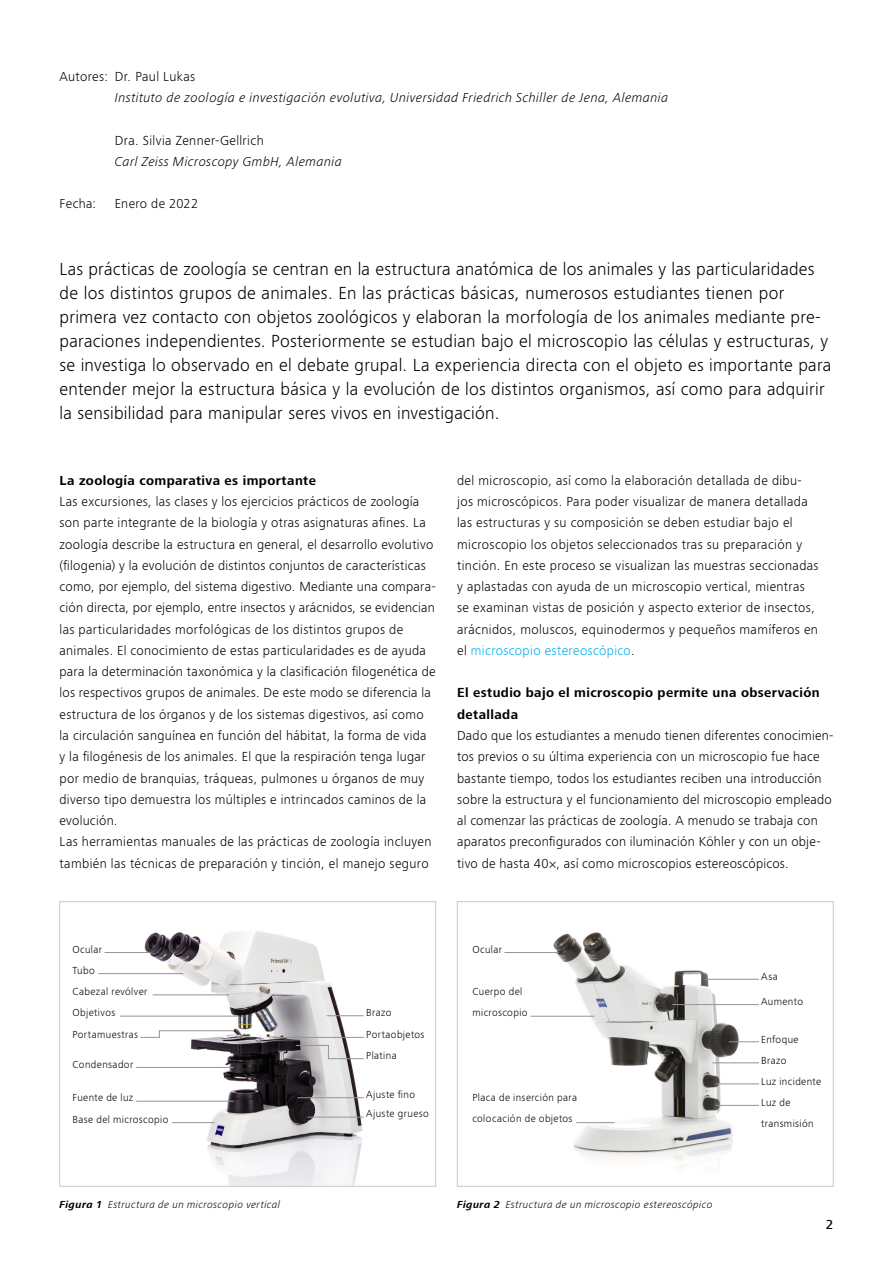
<style>
.page{position:relative;width:893px;height:1263px;background:#fff}
.page>*{position:absolute;margin:0;border:0;box-sizing:border-box;transform-origin:0 0}
.t1{font:300 18px/24px "ZEISS Frutiger Next W1 G";letter-spacing:.015em;color:#000}
.t2{font:300 13.5px/21.3px "ZEISS Frutiger Next W1 G";letter-spacing:.02em;color:#000}
.t3{font:700 13.5px/21.3px "ZEISS Frutiger Next W1 G";letter-spacing:.03em;color:#000}
.t4{font:500 13.5px "ZEISS Frutiger Next W1 G";color:#000}
.t5{font:italic 300 13.35px "ZEISS Frutiger Next W1 G";letter-spacing:.03em;color:#000}
.t6{font:300 13.35px "ZEISS Frutiger Next W1 G";letter-spacing:.025em;color:#000}
.t7{font:300 10.5px/21.3px "ZEISS Frutiger Next W1 G";letter-spacing:.035em;color:#000}
.t8{font:italic 300 10.5px "ZEISS Frutiger Next W1 G";letter-spacing:.04em;color:#000}
.s1{color:#00aeef}
.s2{font-weight:700}
</style>
<div class="page">
<img style="left:99px;top:931px;width:265px;height:253px">
<div style="left:60px;top:901px;width:376px;height:285px;border:1px solid #c7c8ca"></div>
<img style="left:530px;top:932px;width:229px;height:235px">
<div style="left:457px;top:901px;width:376px;height:285px;border:1px solid #c7c8ca"></div>
<hr style="left:105px;top:952px;width:44px;height:1px;background:#939598">
<hr style="left:504px;top:952px;width:55px;height:1px;background:#939598">
<hr style="left:531px;top:1016px;width:63px;height:1px;background:#939598">
<hr style="left:98px;top:973px;width:85px;height:1px;background:#939598">
<hr style="left:153px;top:994px;width:76px;height:1px;background:#939598">
<svg style="left:140px;top:1030px;width:94px;height:8px"></svg>
<hr style="left:273px;top:1037px;width:91px;height:1px;background:#939598">
<svg style="left:295px;top:1045px;width:69px;height:14px"></svg>
<hr style="left:327px;top:1015px;width:37px;height:1px;background:#939598">
<hr style="left:297px;top:1097px;width:67px;height:1px;background:#939598">
<hr style="left:307px;top:1117px;width:57px;height:1px;background:#939598">
<hr style="left:120px;top:1016px;width:119px;height:1px;background:#939598">
<hr style="left:136px;top:1101px;width:98px;height:1px;background:#939598">
<hr style="left:172px;top:1122px;width:43px;height:1px;background:#939598">
<hr style="left:576px;top:1122px;width:38px;height:1px;background:#939598">
<hr style="left:136px;top:1067px;width:98px;height:1px;background:#939598">
<hr style="left:672px;top:1004px;width:87px;height:1px;background:#939598">
<hr style="left:729px;top:1041px;width:30px;height:1px;background:#939598">
<hr style="left:713px;top:1062px;width:46px;height:1px;background:#939598">
<hr style="left:715px;top:1084px;width:44px;height:1px;background:#939598">
<hr style="left:705px;top:979px;width:54px;height:1px;background:#939598">
<hr style="left:715px;top:1105px;width:44px;height:1px;background:#939598">
<p class="t2" style="left:60px;top:65px;width:137px">Autores: Dr. Paul Lukas</p>
<p class="t5" style="left:115px;top:88px;width:555px">Instituto de zoología e investigación evolutiva, Universidad Friedrich Schiller de Jena, Alemania</p>
<p class="t2" style="left:115px;top:129px;width:150px">Dra. Silvia Zenner-Gellrich</p>
<p class="t5" style="left:115px;top:152px;width:229px">Carl Zeiss Microscopy GmbH, Alemania</p>
<p class="t6" style="left:60px;top:195px;width:38px">Fecha:</p>
<p class="t6" style="left:115px;top:195px;width:85px">Enero de 2022</p>
<p class="t1" style="left:60px;top:256px;width:773px">Las prácticas de zoología se centran en la estructura anatómica de los animales y las particularidades de los distintos grupos de animales. En las prácticas básicas, numerosos estudiantes tienen por primera vez contacto con objetos zoológicos y elaboran la morfología de los animales mediante pre&shy;paraciones independientes. Posteriormente se estudian bajo el microscopio las células y estructuras, y se investiga lo observado en el debate grupal. La experiencia directa con el objeto es importante para entender mejor la estructura básica y la evolución de los distintos organismos, así como para adquirir la sensibilidad para manipular seres vivos en investigación.</p>
<p class="t3" style="left:60px;top:469px;width:258px">La zoología comparativa es importante</p>
<p class="t2" style="left:60px;top:490px;width:378px">Las excursiones, las clases y los ejercicios prácticos de zoología son parte integrante de la biología y otras asignaturas afines. La zoología describe la estructura en general, el desarrollo evolutivo (filogenia) y la evolución de distintos conjuntos de características como, por ejemplo, del sistema digestivo. Mediante una compara&shy;ción directa, por ejemplo, entre insectos y arácnidos, se evidencian las particularidades morfológicas de los distintos grupos de animales. El conocimiento de estas particularidades es de ayuda para la determinación taxonómica y la clasificación filogenética de los respectivos grupos de animales. De este modo se diferencia la estructura de los órganos y de los sistemas digestivos, así como la circulación sanguínea en función del hábitat, la forma de vida y la filogénesis de los animales. El que la respiración tenga lugar por medio de branquias, tráqueas, pulmones u órganos de muy diverso tipo demuestra los múltiples e intrincados caminos de la evolución.<br>Las herramientas manuales de las prácticas de zoología incluyen también las técnicas de preparación y tinción, el manejo seguro</p>
<p class="t2" style="left:457px;top:469px;width:363px">del microscopio, así como la elaboración detallada de dibu&shy;jos microscópicos. Para poder visualizar de manera detallada las estructuras y su composición se deben estudiar bajo el microscopio los objetos seleccionados tras su preparación y tinción. En este proceso se visualizan las muestras seccionadas y aplastadas con ayuda de un microscopio vertical, mientras se examinan vistas de posición y aspecto exterior de insectos, arácnidos, moluscos, equinodermos y pequeños mamíferos en el <span class="s1">microscopio estereoscópico</span>.</p>
<p class="t3" style="left:457px;top:682px;width:364px">El estudio bajo el microscopio permite una observación detallada</p>
<p class="t2" style="left:457px;top:724px;width:378px">Dado que los estudiantes a menudo tienen diferentes conocimien&shy;tos previos o su última experiencia con un microscopio fue hace bastante tiempo, todos los estudiantes reciben una introducción sobre la estructura y el funcionamiento del microscopio empleado al comenzar las prácticas de zoología. A menudo se trabaja con aparatos preconfigurados con iluminación Köhler y con un obje&shy;tivo de hasta 40×, así como microscopios estereoscópicos.</p>
<p class="t7" style="left:72px;top:938px;width:76px">Ocular<br>Tubo<br>Cabezal revólver<br>Objetivos<br>Portamuestras</p>
<p class="t7" style="left:72px;top:1053px;width:62px">Condensador</p>
<p class="t7" style="left:72px;top:1087px;width:97px">Fuente de luz<br>Base del microscopio</p>
<p class="t7" style="left:366px;top:1002px;width:60px">Brazo<br>Portaobjetos<br>Platina</p>
<p class="t7" style="left:366px;top:1084px;width:64px;line-height:19.5px">Ajuste fino<br>Ajuste grueso</p>
<p class="t7" style="left:472px;top:938px;width:31px">Ocular</p>
<p class="t7" style="left:472px;top:980px;width:57px">Cuerpo del microscopio</p>
<p class="t7" style="left:472px;top:1087px;width:106px">Placa de inserción para colocación de objetos</p>
<p class="t7" style="left:761px;top:965px;width:18px">Asa</p>
<p class="t7" style="left:761px;top:990px;width:43px">Aumento</p>
<p class="t7" style="left:761px;top:1028px;width:62px">Enfoque<br>Brazo<br>Luz incidente<br>Luz de transmisión</p>
<p class="t8" style="left:60px;top:1197px;width:222px"><span class="s2">Figura 1</span> Estructura de un microscopio vertical</p>
<p class="t8" style="left:457px;top:1197px;width:257px"><span class="s2">Figura 2</span> Estructura de un microscopio estereoscópico</p>
<p class="t4" style="left:826px;top:1215px;width:9px">2</p>
</div>
